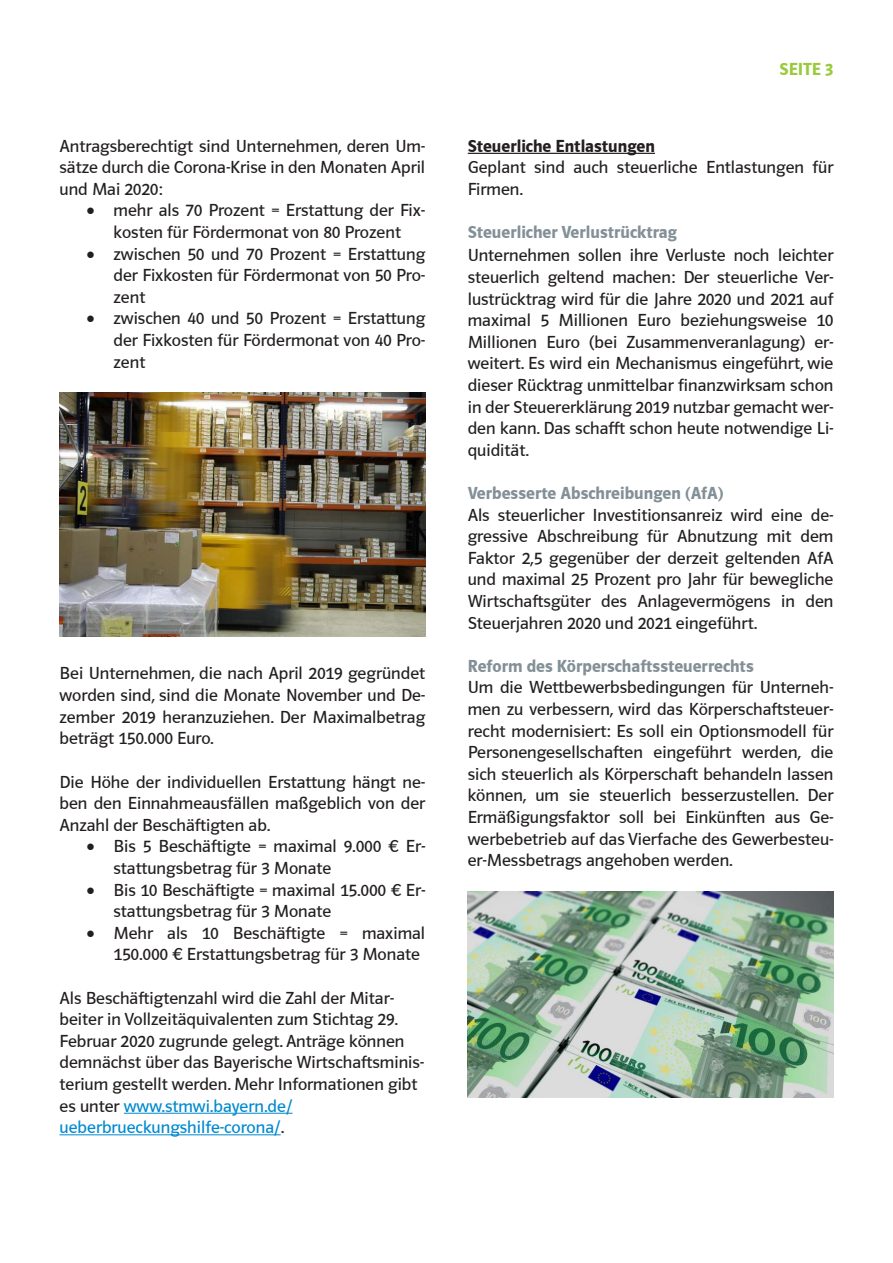
<style>
.page{position:relative;width:893px;height:1263px;background:#fff}
.page>*{position:absolute;margin:0;border:0;box-sizing:border-box;transform-origin:0 0}
.t1{font:18px/21.6px "CSU Schrift 2000";color:#231f20;text-align:justify}
.t2{font:700 18px "CSU Schrift 2000";color:#839097}
.t3{font:700 18px "CSU Schrift 2000";color:#231f20}
.t4{font:700 18px "CSU Schrift 2000";color:#9aca3c}
.s1{color:#0089cf}
</style>
<div class="page">
<hr style="left:124px;top:1113px;width:169px;height:1px;background:#0089cf">
<hr style="left:60px;top:1134px;width:221px;height:1px;background:#0089cf">
<img style="left:60px;top:393px;width:365px;height:243px">
<hr style="left:468px;top:153px;width:187px;height:1px;background:#231f20">
<img style="left:468px;top:891px;width:365px;height:206px">
<p class="t1" style="left:60px;top:135px;width:367px">Antragsberechtigt sind Unternehmen, deren Um&shy;sätze durch die Corona-Krise in den Monaten April und Mai 2020:</p>
<p class="t1" style="left:87px;top:200px;width:340px;text-align:center">• mehr als 70 Prozent = Erstattung der Fix&shy;kosten für Fördermonat von 80 Prozent</p>
<p class="t1" style="left:114px;top:243px;width:313px;text-indent:-27px">• zwischen 50 und 70 Prozent = Erstattung der Fixkosten für Fördermonat von 50 Pro&shy;zent</p>
<p class="t1" style="left:114px;top:308px;width:313px;text-indent:-27px">• zwischen 40 und 50 Prozent = Erstattung der Fixkosten für Fördermonat von 40 Pro&shy;zent</p>
<p class="t1" style="left:60px;top:663px;width:367px">Bei Unternehmen, die nach April 2019 gegründet worden sind, sind die Monate November und De&shy;zember 2019 heranzuziehen. Der Maximalbetrag beträgt 150.000 Euro.</p>
<p class="t1" style="left:60px;top:771px;width:367px">Die Höhe der individuellen Erstattung hängt ne&shy;ben den Einnahmeausfällen maßgeblich von der Anzahl der Beschäftigten ab.</p>
<p class="t1" style="left:114px;top:836px;width:313px;text-indent:-27px">• Bis 5 Beschäftigte = maximal 9.000 € Er&shy;stattungsbetrag für 3 Monate</p>
<p class="t1" style="left:114px;top:879px;width:313px;text-indent:-27px">• Bis 10 Beschäftigte = maximal 15.000 € Er&shy;stattungsbetrag für 3 Monate</p>
<p class="t1" style="left:87px;top:922px;width:340px;text-align:right">• Mehr als 10 Beschäftigte = maximal<br>150.000 € Erstattungsbetrag für 3 Monate</p>
<p class="t1" style="left:60px;top:987px;width:366px;text-align:left">Als Beschäftigtenzahl wird die Zahl der Mitar&shy;beiter in Vollzeitäquivalenten zum Stichtag 29.<br>Februar 2020 zugrunde gelegt. Anträge können demnächst über das Bayerische Wirtschaftsminis&shy;terium gestellt werden. Mehr Informationen gibt es unter <span class="s1">www.stmwi.bayern.de/ ueberbrueckungshilfe-corona/</span>.</p>
<p class="t4" style="left:779px;top:60px;width:55px">Seite 3</p>
<p class="t3" style="left:468px;top:136px;width:189px">Steuerliche Entlastungen</p>
<p class="t1" style="left:468px;top:156px;width:367px">Geplant sind auch steuerliche Entlastungen für<br>Firmen.</p>
<p class="t2" style="left:468px;top:222px;width:211px">Steuerlicher Verlustrücktrag</p>
<p class="t1" style="left:468px;top:245px;width:367px">Unternehmen sollen ihre Verluste noch leichter steuerlich geltend machen: Der steuerliche Ver&shy;lustrücktrag wird für die Jahre 2020 und 2021 auf maximal 5 Millionen Euro beziehungsweise 10<br>Millionen Euro (bei Zusammenveranlagung) er&shy;weitert. Es wird ein Mechanismus eingeführt, wie dieser Rücktrag unmittelbar finanzwirksam schon in der Steuererklärung 2019 nutzbar gemacht wer&shy;den kann. Das schafft schon heute notwendige Li&shy;quidität.</p>
<p class="t2" style="left:468px;top:483px;width:257px">Verbesserte Abschreibungen (AfA)</p>
<p class="t1" style="left:468px;top:504px;width:367px">Als steuerlicher Investitionsanreiz wird eine de&shy;gressive Abschreibung für Abnutzung mit dem Faktor 2,5 gegenüber der derzeit geltenden AfA und maximal 25 Prozent pro Jahr für bewegliche Wirtschaftsgüter des Anlagevermögens in den Steuerjahren 2020 und 2021 eingeführt.</p>
<p class="t2" style="left:468px;top:656px;width:288px">Reform des Körperschaftssteuerrechts</p>
<p class="t1" style="left:468px;top:677px;width:367px">Um die Wettbewerbsbedingungen für Unterneh&shy;men zu verbessern, wird das Körperschaftsteuer&shy;recht modernisiert: Es soll ein Optionsmodell für Personengesellschaften eingeführt werden, die sich steuerlich als Körperschaft behandeln lassen können, um sie steuerlich besserzustellen. Der Ermäßigungsfaktor soll bei Einkünften aus Ge&shy;werbebetrieb auf das Vierfache des Gewerbesteu&shy;er-Messbetrags angehoben werden.</p>
</div>
